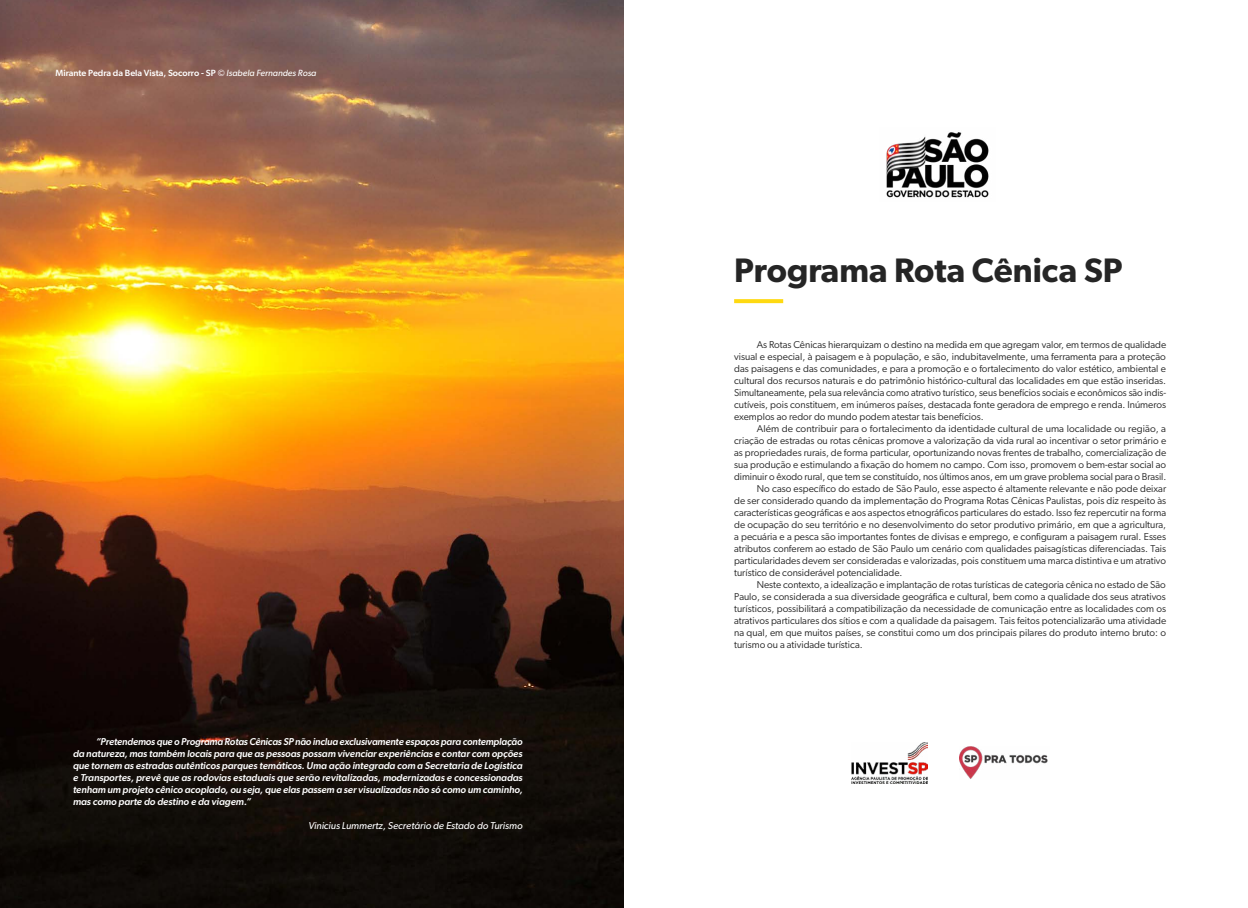
<style>
.page{position:relative;width:1248px;height:908px;background:#fff}
.page>*{position:absolute;margin:0;border:0;box-sizing:border-box;transform-origin:0 0}
.t1{font:600 34px "Gibson";color:#252525}
.t2{font:10px/12px "Gibson";color:#252525;text-align:justify}
.t3{font:italic 500 10px/12px "Gibson";color:#fff;text-align:justify}
.t4{font:italic 10px "Gibson";color:#fff}
.t5{font:500 9px "Gibson";color:#fff}
.s1{font-weight:400;font-style:italic}
</style>
<div class="page">
<img style="left:0;top:0;width:623px;height:907px">
<img style="left:851px;top:742px;width:76px;height:40px">
<img style="left:959px;top:746px;width:89px;height:32px">
<svg style="left:734px;top:299px;width:49px;height:4px"></svg>
<img style="left:886px;top:132px;width:103px;height:66px">
<p class="t5" style="left:56px;top:67px;width:80px">Ilha do Car oso - SP</p>
<p class="t5" style="left:56px;top:67px;width:262px">Mirante Pedra da Bela Vista, Socorro - SP <span class="s1">© Isabela Fernandes Rosa</span></p>
<p class="t3" style="left:73px;top:735px;width:451px;text-indent:23px">“Pretendemos que o Programa Rotas Cênicas SP não inclua exclusivamente espaços para contemplação da natureza, mas também locais para que as pessoas possam vivenciar experiências e contar com opções que tornem as estradas autênticos parques temáticos. Uma ação integrada com a Secretaria de Logística e Transportes, prevê que as rodovias estaduais que serão revitalizadas, modernizadas e concessionadas tenham um projeto cênico acoplado, ou seja, que elas passem a ser visualizadas não só como um caminho, mas como parte do destino e da viagem.”</p>
<p class="t4" style="left:308px;top:819px;width:216px">Vinicius Lummertz, Secretário de Estado do Turismo</p>
<h1 class="t1" style="left:734px;top:250px;width:390px">Programa Rota Cênica SP</h1>
<p class="t2" style="left:734px;top:338px;width:433px;text-indent:23px">As Rotas Cênicas hierarquizam o destino na medida em que agregam valor, em termos de qualidade visual e especial, à paisagem e à população, e são, indubitavelmente, uma ferramenta para a proteção das paisagens e das comunidades, e para a promoção e o fortalecimento do valor estético, ambiental e cultural dos recursos naturais e do patrimônio histórico-cultural das localidades em que estão inseridas.<br>Simultaneamente, pela sua relevância como atrativo turístico, seus benefícios sociais e econômicos são indis&shy;cutíveis, pois constituem, em inúmeros países, destacada fonte geradora de emprego e renda. Inúmeros exemplos ao redor do mundo podem atestar tais benefícios.</p>
<p class="t2" style="left:756px;top:422px;width:411px">Além de contribuir para o fortalecimento da identidade cultural de uma localidade ou região, a</p>
<p class="t2" style="left:734px;top:434px;width:433px">criação de estradas ou rotas cênicas promove a valorização da vida rural ao incentivar o setor primário e</p>
<p class="t2" style="left:734px;top:446px;width:433px">as propriedades rurais, de forma particular, oportunizando novas frentes de trabalho, comercialização de</p>
<p class="t2" style="left:734px;top:458px;width:433px">sua produção e estimulando a fixação do homem no campo. Com isso, promovem o bem-estar social ao</p>
<p class="t2" style="left:734px;top:470px;width:433px">diminuir o êxodo rural, que tem se constituído, nos últimos anos, em um grave problema social para o Brasil.</p>
<p class="t2" style="left:756px;top:482px;width:411px">No caso específico do estado de São Paulo, esse aspecto é altamente relevante e não pode deixar</p>
<p class="t2" style="left:734px;top:494px;width:433px">de ser considerado quando da implementação do Programa Rotas Cênicas Paulistas, pois diz respeito às</p>
<p class="t2" style="left:734px;top:506px;width:433px">características geográficas e aos aspectos etnográficos particulares do estado. Isso fez repercutir na forma</p>
<p class="t2" style="left:734px;top:518px;width:433px">de ocupação do seu território e no desenvolvimento do setor produtivo primário, em que a agricultura,</p>
<p class="t2" style="left:734px;top:530px;width:433px">a pecuária e a pesca são importantes fontes de divisas e emprego, e configuram a paisagem rural. Esses</p>
<p class="t2" style="left:734px;top:542px;width:433px">atributos conferem ao estado de São Paulo um cenário com qualidades paisagísticas diferenciadas. Tais</p>
<p class="t2" style="left:734px;top:554px;width:433px">particularidades devem ser consideradas e valorizadas, pois constituem uma marca distintiva e um atrativo</p>
<p class="t2" style="left:734px;top:566px;width:170px">turístico de considerável potencialidade.</p>
<p class="t2" style="left:756px;top:578px;width:410px">Neste contexto, a idealização e implantação de rotas turísticas de categoria cênica no estado de São</p>
<p class="t2" style="left:734px;top:590px;width:433px">Paulo, se considerada a sua diversidade geográfica e cultural, bem como a qualidade dos seus atrativos</p>
<p class="t2" style="left:734px;top:602px;width:433px">turísticos, possibilitará a compatibilização da necessidade de comunicação entre as localidades com os</p>
<p class="t2" style="left:734px;top:614px;width:433px">atrativos particulares dos sítios e com a qualidade da paisagem. Tais feitos potencializarão uma atividade</p>
<p class="t2" style="left:734px;top:626px;width:433px">na qual, em que muitos países, se constitui como um dos principais pilares do produto interno bruto: o</p>
<p class="t2" style="left:734px;top:638px;width:130px">turismo ou a atividade turística.</p>
</div>
